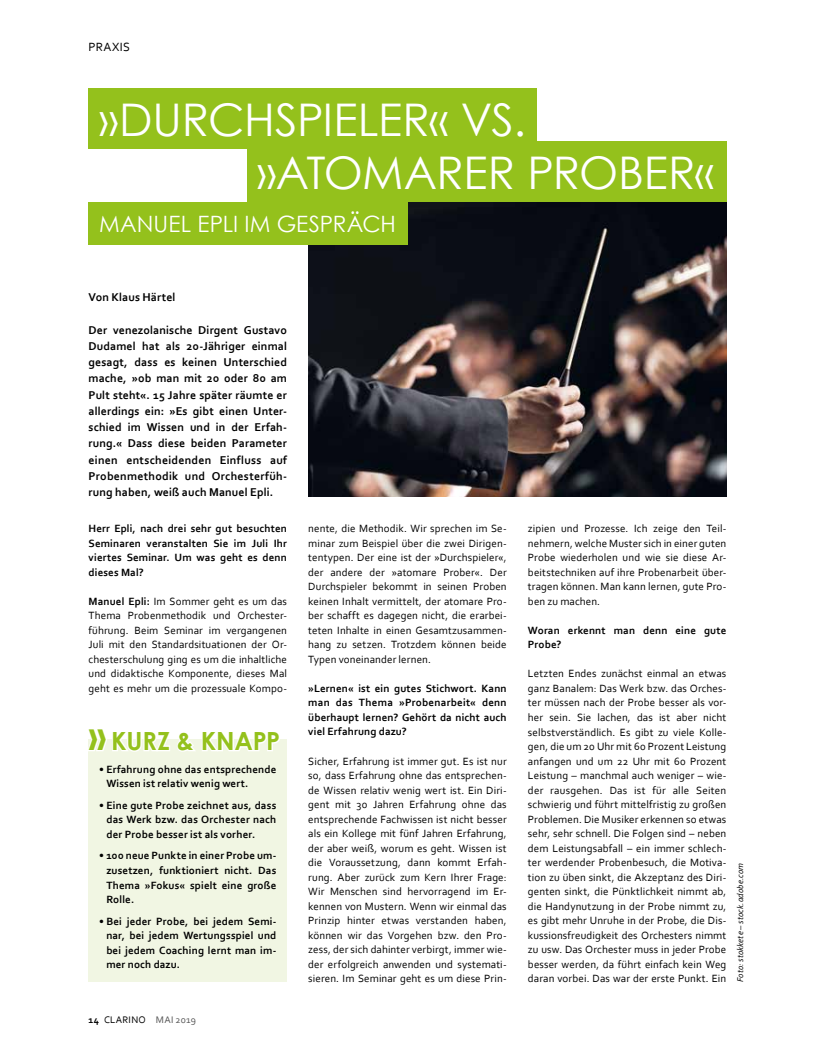
<style>
.page{position:relative;width:815px;height:1053px;background:#fff}
.page>*{position:absolute;margin:0;border:0;box-sizing:border-box;transform-origin:0 0}
.t1{font:45px "Century Gothic";letter-spacing:-.01em;color:#fff}
.t2{font:700 25px "Century Gothic";letter-spacing:-.01em;color:#94c11c}
.t3{font:22.5px "Century Gothic";letter-spacing:.005em;color:#fff}
.t4{font:12.5px "Corbel Clarino";letter-spacing:.025em;color:#000}
.t5{font:11.88px/16.2px "Corbel Clarino Bold";letter-spacing:.01em;color:#000;text-align:justify}
.t6{font:11px/14.5px "Corbel Clarino";letter-spacing:.01em;color:#000;text-align:justify}
.t7{font:11px/14.5px "Corbel Clarino Bold";letter-spacing:.015em;color:#000;text-align:justify}
.t8{font:10px "Corbel Clarino";letter-spacing:.03em;color:#000}
.t9{font:8.75px "Corbel Clarino Italic";letter-spacing:.02em;color:#000}
.s1{font-family:"Corbel Clarino Bold"}
.s2{font-size:38.75px}
.s3{color:#565656}
</style>
<div class="page">
<div style="left:89px;top:89px;width:448px;height:60px;background:#94c11c"></div>
<div style="left:89px;top:739px;width:198px;height:242px;background:#f1f6e3"></div>
<svg style="left:88px;top:739px;width:192px;height:14px"></svg>
<img style="left:308px;top:202px;width:418px;height:294px">
<div style="left:89px;top:202px;width:319px;height:42px;background:#94c11c"></div>
<div style="left:247px;top:142px;width:479px;height:60px;background:#94c11c"></div>
<p class="t4" style="left:89px;top:39px;width:43px">PRAXIS</p>
<h1 class="t1" style="left:99px;top:88px;width:428px">»DURCHSPIELER« VS.</h1>
<h1 class="t1" style="left:257px;top:141px;width:458px">»ATOMARER PROBER«</h1>
<h3 class="t3" style="left:99px;top:208px;width:298px">MANUEL EPLI IM GESPRÄCH</h3>
<p class="t5" style="left:89px;top:289px;width:88px">Von Klaus Härtel</p>
<p class="t5" style="left:89px;top:321px;width:200px">Der venezolanische Dirgent Gustavo Dudamel hat als 20-Jähriger einmal gesagt, dass es keinen Unterschied mache, »ob man mit 20 oder 80 am Pult steht«. 15 Jahre später räumte er allerdings ein: »Es gibt einen Unter&shy;schied im Wissen und in der Erfah&shy;rung.« Dass diese beiden Parameter einen entscheidenden Einfluss auf Probenmethodik und Orchesterfüh&shy;rung haben, weiß auch Manuel Epli.</p>
<p class="t7" style="left:89px;top:521px;width:200px">Herr Epli, nach drei sehr gut besuchten Seminaren veranstalten Sie im Juli Ihr viertes Seminar. Um was geht es denn dieses Mal?</p>
<p class="t6" style="left:89px;top:593px;width:200px"><span class="s1">Manuel Epli:</span> Im Sommer geht es um das Thema Probenmethodik und Orchester&shy;führung. Beim Seminar im vergangenen Juli mit den Standardsituationen der Or&shy;chesterschulung ging es um die inhaltliche und didaktische Komponente, dieses Mal geht es mehr um die prozessuale Kompo-</p>
<h2 class="t2" style="left:89px;top:722px;width:193px"><span class="s2">»</span> KURZ &amp; KNAPP</h2>
<p class="t7" style="left:106px;top:761px;width:172px;text-indent:-7px">• Erfahrung ohne das entsprechende<br>Wissen ist relativ wenig wert.</p>
<p class="t7" style="left:106px;top:797px;width:171px;text-indent:-7px">• Eine gute Probe zeichnet aus, dass das Werk bzw. das Orchester nach der Probe besser ist als vorher.</p>
<p class="t7" style="left:106px;top:848px;width:172px;text-indent:-7px">• 100 neue Punkte in einer Probe um&shy;zusetzen, funktioniert nicht. Das Thema »Fokus« spielt eine große Rolle.</p>
<p class="t7" style="left:106px;top:913px;width:172px;text-indent:-7px">• Bei jeder Probe, bei jedem Semi&shy;nar, bei jedem Wertungsspiel und bei jedem Coaching lernt man im&shy;mer noch dazu.</p>
<p class="t8" style="left:89px;top:1013px;width:109px"><span class="s1">14</span> CLARINO <span class="s3">MAI 2019</span></p>
<p class="t6" style="left:308px;top:521px;width:200px">nente, die Methodik. Wir sprechen im Se&shy;minar zum Beispiel über die zwei Dirigen&shy;tentypen. Der eine ist der »Durchspieler«, der andere der »atomare Prober«. Der Durchspieler bekommt in seinen Proben keinen Inhalt vermittelt, der atomare Pro&shy;ber schafft es dagegen nicht, die erarbei&shy;teten Inhalte in einen Gesamtzusammen&shy;hang zu setzen. Trotzdem können beide Typen voneinander lernen.</p>
<p class="t7" style="left:308px;top:680px;width:200px">»Lernen« ist ein gutes Stichwort. Kann man das Thema »Probenarbeit« denn überhaupt lernen? Gehört da nicht auch viel Erfahrung dazu?</p>
<p class="t6" style="left:308px;top:753px;width:200px">Sicher, Erfahrung ist immer gut. Es ist nur so, dass Erfahrung ohne das entsprechen&shy;de Wissen relativ wenig wert ist. Ein Diri&shy;gent mit 30 Jahren Erfahrung ohne das entsprechende Fachwissen ist nicht besser als ein Kollege mit fünf Jahren Erfahrung, der aber weiß, worum es geht. Wissen ist die Voraussetzung, dann kommt Erfah&shy;rung. Aber zurück zum Kern Ihrer Frage:<br>Wir Menschen sind hervorragend im Er&shy;kennen von Mustern. Wenn wir einmal das Prinzip hinter etwas verstanden haben, können wir das Vorgehen bzw. den Pro&shy;zess, der sich dahinter verbirgt, immer wie&shy;der erfolgreich anwenden und systemati&shy;sieren. Im Seminar geht es um diese Prin-</p>
<p class="t6" style="left:528px;top:521px;width:200px">zipien und Prozesse. Ich zeige den Teil&shy;nehmern, welche Muster sich in einer guten Probe wiederholen und wie sie diese Ar&shy;beitstechniken auf ihre Probenarbeit über&shy;tragen können. Man kann lernen, gute Pro&shy;ben zu machen.</p>
<p class="t7" style="left:528px;top:622px;width:200px">Woran erkennt man denn eine gute<br>Probe?</p>
<p class="t6" style="left:528px;top:666px;width:200px">Letzten Endes zunächst einmal an etwas ganz Banalem: Das Werk bzw. das Orches&shy;ter müssen nach der Probe besser als vor&shy;her sein. Sie lachen, das ist aber nicht selbstverständlich. Es gibt zu viele Kolle&shy;gen, die um 20 Uhr mit 60 Prozent Leistung anfangen und um 22 Uhr mit 60 Prozent Leistung – manchmal auch weniger – wie&shy;der rausgehen. Das ist für alle Seiten schwierig und führt mittelfristig zu großen Problemen. Die Musiker erkennen so etwas sehr, sehr schnell. Die Folgen sind – neben dem Leistungsabfall – ein immer schlech&shy;ter werdender Probenbesuch, die Motiva&shy;tion zu üben sinkt, die Akzeptanz des Diri&shy;genten sinkt, die Pünktlichkeit nimmt ab, die Handynutzung in der Probe nimmt zu, es gibt mehr Unruhe in der Probe, die Dis&shy;kussionsfreudigkeit des Orchesters nimmt zu usw. Das Orchester muss in jeder Probe besser werden, da führt einfach kein Weg daran vorbei. Das war der erste Punkt. Ein</p>
<p class="t9" style="left:735px;top:981px;width:121px;rotate:-90deg">Foto: stokkete – stock.adobe.com</p>
</div>
